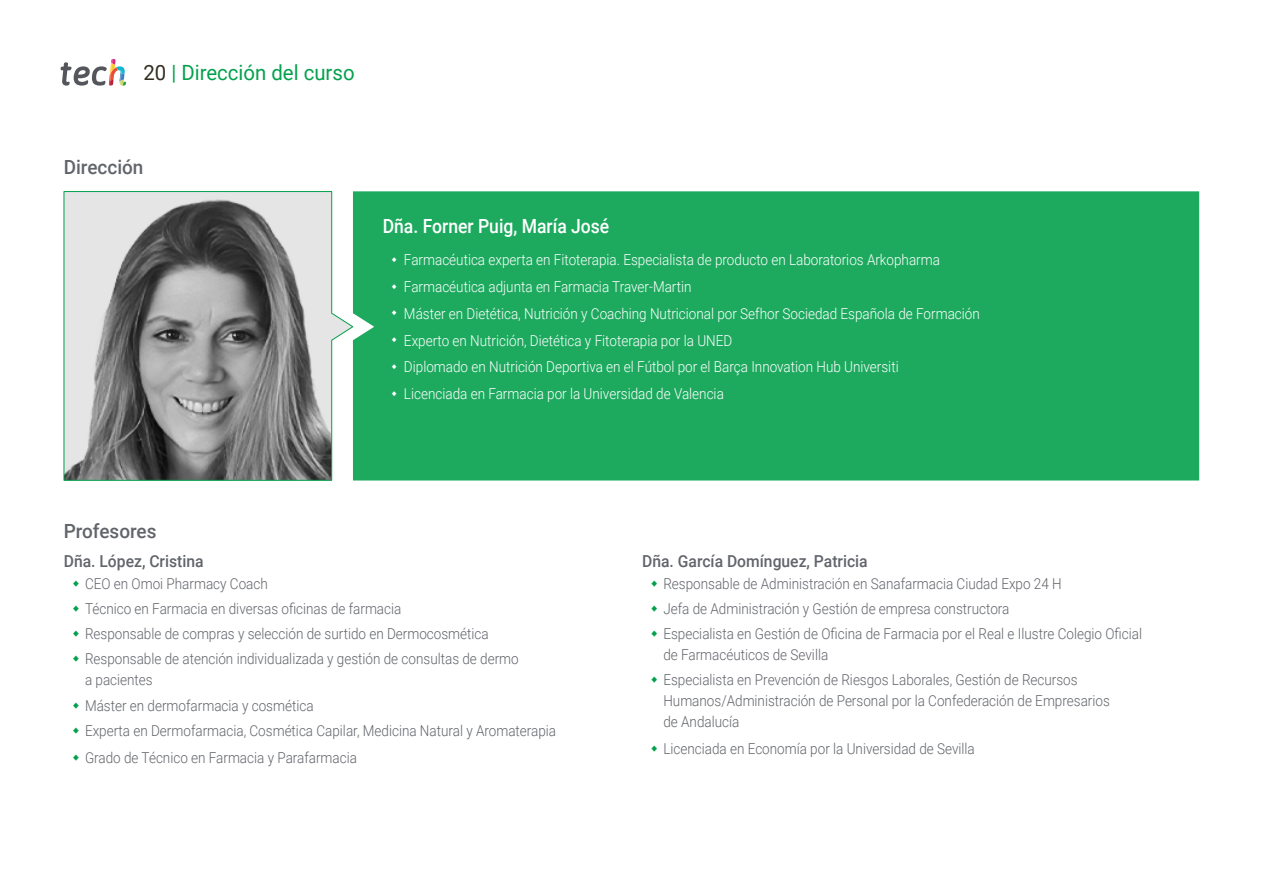
<style>
.page{position:relative;width:1263px;height:893px;background:#fff}
.page>*{position:absolute;margin:0;border:0;box-sizing:border-box;transform-origin:0 0}
.t1{font:21px "Roboto";color:#04a14d}
.t2{font:500 19.5px "Roboto";color:#fff;scale:.9 1}
.t3{font:500 19.5px "Roboto";color:#61646a}
.t4{font:500 16.5px "Roboto";color:#61646a;scale:.95 1}
.t5{font:300 15px/25.2px "Roboto";color:#61646a;scale:.9 1}
.t6{font:300 15px/26.7px "Roboto";color:#fff;scale:.9 1}
.s1{color:#312e20}
</style>
<div class="page">
<svg style="left:61px;top:59px;width:65px;height:27px"></svg>
<div style="left:353px;top:191px;width:846px;height:289px;background:#1daa5f"></div>
<svg style="left:64px;top:191px;width:289px;height:290px;background:#9a9c9b"></svg>
<svg style="left:392px;top:257px;width:5px;height:5px"></svg>
<svg style="left:392px;top:284px;width:5px;height:5px"></svg>
<svg style="left:392px;top:310px;width:5px;height:5px"></svg>
<svg style="left:392px;top:337px;width:5px;height:5px"></svg>
<svg style="left:392px;top:364px;width:5px;height:5px"></svg>
<svg style="left:392px;top:391px;width:5px;height:5px"></svg>
<h1 class="t1" style="left:144px;top:57px;width:213px"><span class="s1">20</span> | Dirección del curso</h1>
<h2 class="t3" style="left:64px;top:154px;width:81px">Dirección</h2>
<h2 class="t3" style="left:64px;top:517px;width:94px">Profesores</h2>
<h2 class="t2" style="left:383px;top:212px;width:253px">Dña. Forner Puig, María José</h2>
<p class="t6" style="left:404px;top:246px;width:641px">Farmacéutica experta en Fitoterapia. Especialista de producto en Laboratorios Arkopharma Farmacéutica adjunta en Farmacia Traver-Martin<br>Máster en Dietética, Nutrición y Coaching Nutricional por Sefhor Sociedad Española de Formación Experto en Nutrición, Dietética y Fitoterapia por la UNED<br>Diplomado en Nutrición Deportiva en el Fútbol por el Barça Innovation Hub Universiti<br>Licenciada en Farmacia por la Universidad de Valencia</p>
<p class="t4" style="left:64px;top:550px;width:149px">Dña. López, Cristina</p>
<p class="t5" style="left:85px;top:570px;width:483px">CEO en Omoi Pharmacy Coach<br>Técnico en Farmacia en diversas oficinas de farmacia<br>Responsable de compras y selección de surtido en Dermocosmética Responsable de atención individualizada y gestión de consultas de dermo</p>
<p class="t5" style="left:85px;top:667px;width:525px">a pacientes<br>Máster en dermofarmacia y cosmética<br>Experta en Dermofarmacia, Cosmética Capilar, Medicina Natural y Aromaterapia</p>
<p class="t5" style="left:85px;top:744px;width:304px">Grado de Técnico en Farmacia y Parafarmacia</p>
<p class="t4" style="left:642px;top:550px;width:239px">Dña. García Domínguez, Patricia</p>
<p class="t5" style="left:663px;top:570px;width:533px">Responsable de Administración en Sanafarmacia Ciudad Expo 24 H<br>Jefa de Administración y Gestión de empresa constructora<br>Especialista en Gestión de Oficina de Farmacia por el Real e Ilustre Colegio Oficial</p>
<p class="t5" style="left:663px;top:642px;width:462px">de Farmacéuticos de Sevilla<br>Especialista en Prevención de Riesgos Laborales, Gestión de Recursos</p>
<p class="t5" style="left:663px;top:690px;width:498px;line-height:21px">Humanos/Administración de Personal por la Confederación de Empresarios de Andalucía</p>
<p class="t5" style="left:663px;top:736px;width:347px">Licenciada en Economía por la Universidad de Sevilla</p>
</div>
